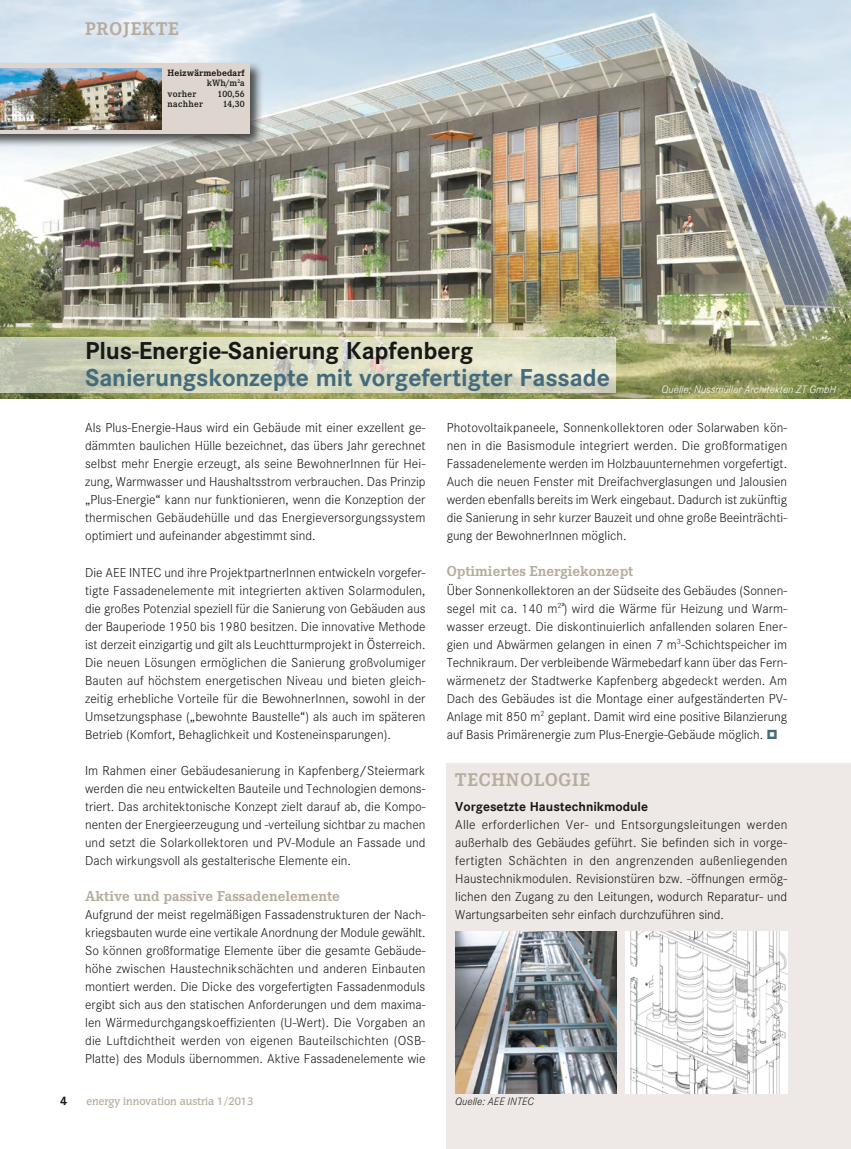
<style>
.page{position:relative;width:851px;height:1149px;background:#fff}
.page>*{position:absolute;margin:0;border:0;box-sizing:border-box;transform-origin:0 0}
.Headline_schwarz{font:700 24px "Corporate SBQ";letter-spacing:-.005em;color:#436b7c}
.Headline_schwarz-2{font:700 24px "Corporate SBQ";letter-spacing:-.005em;color:#181816}
.Kapitel{font:700 18px "Corporate EBQ";letter-spacing:.05em;color:#b7ab9d}
.Fliess_Zwischentitel{font:700 15px "Corporate E";color:#b7ab9d}
.Fliesstext{font:300 12.75px/18px "Corporate SBQ";color:#181816;text-align:justify}
.Fliesstext-2{font:700 12.75px "Corporate SBQ";color:#181816}
.t1{font:700 12px "Corporate SBQ";color:#181816}
.Bild_Quelle{font:italic 300 10.5px "Corporate SBQ";color:#fff}
.t2{font:500 10.5px "Congress";color:#b7ab9d}
.Bild_Quelle-2{font:italic 300 10.5px "Corporate SBQ";color:#181816}
.t3{font:500 9px "Corporate EBQ";letter-spacing:.02em;color:#181816}
.t4{font:700 9px "Corporate EBQ";letter-spacing:.015em;color:#181816}
</style>
<div class="page">
<div style="left:446px;top:763px;width:404px;height:385px;background:#eee9e6"></div>
<img style="left:0;top:0;width:850px;height:398px">
<svg style="left:0;top:337px;width:616px;height:56px;background:#d5d7bf"></svg>
<img style="left:455px;top:931px;width:162px;height:161px">
<img style="left:625px;top:931px;width:162px;height:161px">
<div style="left:0;top:61px;width:264px;height:87px;background:#181816;opacity:.75"></div>
<div style="left:0;top:64px;width:250px;height:70px;background:#ded6ce"></div>
<img style="left:0;top:69px;width:161px;height:60px">
<p class="Kapitel" style="left:85px;top:18px;width:95px">PROJEKTE</p>
<p class="t4" style="left:168px;top:67px;width:79px">Heizwärmebedarf</p>
<p class="t3" style="left:207px;top:78px;width:40px">kWh/m<sup>2</sup>a</p>
<p class="t3" style="left:168px;top:88px;width:30px">vorher</p>
<p class="t3" style="left:217px;top:88px;width:29px">100,56</p>
<p class="t3" style="left:168px;top:99px;width:37px">nachher</p>
<p class="t3" style="left:223px;top:99px;width:23px">14,30</p>
<p class="Headline_schwarz-2" style="left:85px;top:336px;width:390px">Plus-Energie-Sanierung Kapfenberg</p>
<p class="Headline_schwarz" style="left:85px;top:363px;width:526px">Sanierungskonzepte mit vorgefertigter Fassade</p>
<p class="Bild_Quelle" style="left:661px;top:383px;width:176px">Quelle: Nussmüller Architekten ZT GmbH</p>
<p class="Fliesstext" style="left:85px;top:419px;width:342px">Als Plus-Energie-Haus wird ein Gebäude mit einer exzellent ge&shy;dämmten baulichen Hülle bezeichnet, das übers Jahr gerechnet selbst mehr Energie erzeugt, als seine BewohnerInnen für Hei&shy;zung, Warmwasser und Haushaltsstrom verbrauchen. Das Prinzip „Plus-Energie“ kann nur funktionieren, wenn die Konzeption der thermischen Gebäudehülle und das Energieversorgungssystem optimiert und aufeinander abgestimmt sind.</p>
<p class="Fliesstext" style="left:85px;top:563px;width:342px">Die AEE INTEC und ihre ProjektpartnerInnen entwickeln vorgefer&shy;tigte Fassadenelemente mit integrierten aktiven Solarmodulen, die großes Potenzial speziell für die Sanierung von Gebäuden aus der Bauperiode 1950 bis 1980 besitzen. Die innovative Methode ist derzeit einzigartig und gilt als Leuchtturmprojekt in Österreich.<br>Die neuen Lösungen ermöglichen die Sanierung großvolumiger Bauten auf höchstem energetischen Niveau und bieten gleich&shy;zeitig erhebliche Vorteile für die BewohnerInnen, sowohl in der Umsetzungsphase („bewohnte Baustelle“) als auch im späteren Betrieb (Komfort, Behaglichkeit und Kosteneinsparungen).</p>
<p class="Fliesstext" style="left:85px;top:761px;width:342px">Im Rahmen einer Gebäudesanierung in Kapfenberg/Steiermark werden die neu entwickelten Bauteile und Technologien demons&shy;triert. Das architektonische Konzept zielt darauf ab, die Kompo&shy;nenten der Energieerzeugung und -verteilung sichtbar zu machen und setzt die Solarkollektoren und PV-Module an Fassade und Dach wirkungsvoll als gestalterische Elemente ein.</p>
<p class="Fliess_Zwischentitel" style="left:85px;top:887px;width:256px">Aktive und passive Fassadenelemente</p>
<p class="Fliesstext" style="left:85px;top:905px;width:342px">Aufgrund der meist regelmäßigen Fassadenstrukturen der Nach&shy;kriegsbauten wurde eine vertikale Anordnung der Module gewählt.<br>So können großformatige Elemente über die gesamte Gebäude&shy;höhe zwischen Haustechnikschächten und anderen Einbauten montiert werden. Die Dicke des vorgefertigten Fassadenmoduls ergibt sich aus den statischen Anforderungen und dem maxima&shy;len Wärmedurchgangskoeffizienten (U-Wert). Die Vorgaben an die Luftdichtheit werden von eigenen Bauteilschichten (OSB-Platte) des Moduls übernommen. Aktive Fassadenelemente wie</p>
<p class="t1" style="left:60px;top:1093px;width:9px">4</p>
<p class="t2" style="left:87px;top:1094px;width:168px">energy innovation austria 1/2013</p>
<p class="Fliesstext" style="left:446px;top:419px;width:342px">Photovoltaikpaneele, Sonnenkollektoren oder Solarwaben kön&shy;nen in die Basismodule integriert werden. Die großformatigen Fassadenelemente werden im Holzbauunternehmen vorgefertigt.<br>Auch die neuen Fenster mit Dreifachverglasungen und Jalousien werden ebenfalls bereits im Werk eingebaut. Dadurch ist zukünftig die Sanierung in sehr kurzer Bauzeit und ohne große Beeinträchti&shy;gung der BewohnerInnen möglich.</p>
<p class="Fliess_Zwischentitel" style="left:446px;top:563px;width:188px">Optimiertes Energiekonzept</p>
<p class="Fliesstext" style="left:446px;top:581px;width:342px">Über Sonnenkollektoren an der Südseite des Gebäudes (Sonnen&shy;segel mit ca. 140 m<sup>2²</sup>) wird die Wärme für Heizung und Warm&shy;wasser erzeugt. Die diskontinuierlich anfallenden solaren Ener&shy;gien und Abwärmen gelangen in einen 7 m<sup>3</sup>-Schichtspeicher im Technikraum. Der verbleibende Wärmebedarf kann über das Fern&shy;wärmenetz der Stadtwerke Kapfenberg abgedeckt werden. Am Dach des Gebäudes ist die Montage einer aufgeständerten PV-Anlage mit 850 m<sup>2</sup> geplant. Damit wird eine positive Bilanzierung auf Basis Primärenergie zum Plus-Energie-Gebäude möglich.</p>
<p class="Kapitel" style="left:455px;top:768px;width:136px">TECHNOLOGIE</p>
<p class="Fliesstext-2" style="left:455px;top:798px;width:194px">Vorgesetzte Haustechnikmodule</p>
<p class="Fliesstext" style="left:455px;top:815px;width:333px">Alle erforderlichen Ver- und Entsorgungsleitungen werden außerhalb des Gebäudes geführt. Sie befinden sich in vorge&shy;fertigten Schächten in den angrenzenden außenliegenden Haustechnikmodulen. Revisionstüren bzw. -öffnungen ermög&shy;lichen den Zugang zu den Leitungen, wodurch Reparatur- und Wartungsarbeiten sehr einfach durchzuführen sind.</p>
<p class="Bild_Quelle-2" style="left:455px;top:1094px;width:80px">Quelle: AEE INTEC</p>
</div>
